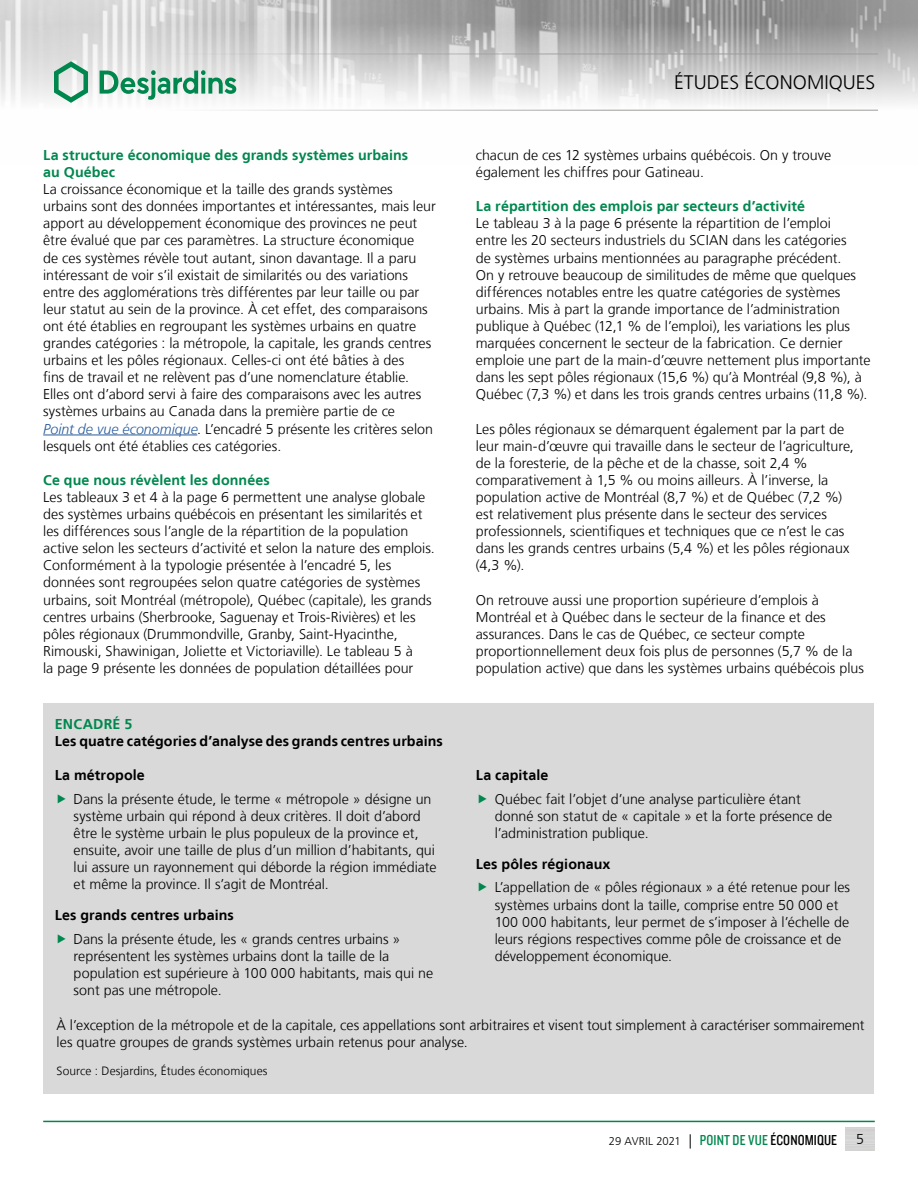
<style>
.page{position:relative;width:918px;height:1188px;background:#fff}
.page>*{position:absolute;margin:0;border:0;box-sizing:border-box;transform-origin:0 0}
.t1{font:300 19.5px "Frutiger LT";color:#000}
.t2{font:300 14.25px/17.1px "Frutiger LT";color:#000}
.t3{font:700 14.25px/17.1px "Frutiger LT";letter-spacing:.01em;color:#00874e}
.t4{font:700 14.25px "Frutiger LT";letter-spacing:.005em;color:#000}
.t5{font:300 12px "Frutiger LT";letter-spacing:.005em;color:#000}
.t6{font:300 11.25px "Frutiger LT";color:#000}
.s1{font-style:italic;color:#275b9b}
.s2{font-size:14.25px}
.s3{font-family:"Knockout 29 Junior Ltweight";font-weight:400;font-size:15px;color:#00874e}
.s4{font-family:"Knockout 29 Junior Ltweight";font-weight:400;font-size:15px}
</style>
<div class="page">
<img style="left:0;top:0;width:918px;height:110px">
<hr style="left:0;top:54px;width:878px;height:1px;background:#9d9d9c">
<hr style="left:0;top:110px;width:878px;height:1px;background:#9d9d9c">
<svg style="left:54px;top:61px;width:34px;height:42px"></svg>
<svg style="left:100px;top:70px;width:136px;height:30px"></svg>
<hr style="left:43px;top:1121px;width:832px;height:1px;background:#00874e">
<div style="left:44px;top:703px;width:830px;height:391px;background:#d9d9d9"></div>
<hr style="left:43px;top:435px;width:154px;height:1px;background:#275b9b">
<p class="t3" style="left:43px;top:147px;width:367px">La structure économique des grands systèmes urbains au Québec</p>
<p class="t2" style="left:43px;top:181px;width:394px">La croissance économique et la taille des grands systèmes urbains sont des données importantes et intéressantes, mais leur apport au développement économique des provinces ne peut être évalué que par ces paramètres. La structure économique</p>
<p class="t2" style="left:43px;top:249px;width:375px">de ces systèmes révèle tout autant, sinon davantage. Il a paru</p>
<p class="t2" style="left:43px;top:266px;width:390px">intéressant de voir s’il existait de similarités ou des variations entre des agglomérations très différentes par leur taille ou par leur statut au sein de la province. À cet effet, des comparaisons ont été établies en regroupant les systèmes urbains en quatre grandes catégories : la métropole, la capitale, les grands centres urbains et les pôles régionaux. Celles-ci ont été bâties à des</p>
<p class="t2" style="left:43px;top:369px;width:368px">fins de travail et ne relèvent pas d’une nomenclature établie.</p>
<p class="t2" style="left:43px;top:386px;width:392px">Elles ont d’abord servi à faire des comparaisons avec les autres systèmes urbains au Canada dans la première partie de ce<br><span class="s1">Point de vue économique</span>. L’encadré 5 présente les critères selon lesquels ont été établies ces catégories.</p>
<p class="t3" style="left:43px;top:471px;width:228px">Ce que nous révèlent les données</p>
<p class="t2" style="left:43px;top:489px;width:393px">Les tableaux 3 et 4 à la page 6 permettent une analyse globale des systèmes urbains québécois en présentant les similarités et les différences sous l’angle de la répartition de la population active selon les secteurs d’activité et selon la nature des emplois.<br>Conformément à la typologie présentée à l’encadré 5, les données sont regroupées selon quatre catégories de systèmes urbains, soit Montréal (métropole), Québec (capitale), les grands centres urbains (Sherbrooke, Saguenay et Trois-Rivières) et les</p>
<p class="t2" style="left:43px;top:625px;width:356px">pôles régionaux (Drummondville, Granby, Saint-Hyacinthe,</p>
<p class="t2" style="left:43px;top:643px;width:372px">Rimouski, Shawinigan, Joliette et Victoriaville). Le tableau 5 à la page 9 présente les données de population détaillées pour</p>
<p class="t3" style="left:55px;top:715px;width:79px">ENCADRÉ 5</p>
<h5 class="t4" style="left:55px;top:732px;width:390px">Les quatre catégories d’analyse des grands centres urbains</h5>
<p class="t4" style="left:55px;top:767px;width:92px">La métropole</p>
<p class="t2" style="left:74px;top:791px;width:359px">Dans la présente étude, le terme « métropole » désigne un</p>
<p class="t2" style="left:74px;top:808px;width:349px">système urbain qui répond à deux critères. Il doit d’abord</p>
<p class="t2" style="left:74px;top:825px;width:347px">être le système urbain le plus populeux de la province et,</p>
<p class="t2" style="left:74px;top:842px;width:363px">ensuite, avoir une taille de plus d’un million d’habitants, qui</p>
<p class="t2" style="left:74px;top:859px;width:364px">lui assure un rayonnement qui déborde la région immédiate</p>
<p class="t2" style="left:74px;top:876px;width:257px">et même la province. Il s’agit de Montréal.</p>
<p class="t4" style="left:55px;top:907px;width:181px">Les grands centres urbains</p>
<p class="t2" style="left:74px;top:931px;width:361px">Dans la présente étude, les « grands centres urbains » représentent les systèmes urbains dont la taille de la population est supérieure à 100 000 habitants, mais qui ne sont pas une métropole.</p>
<h1 class="t1" style="left:674px;top:72px;width:203px">ÉTUDES ÉCONOMIQUES</h1>
<p class="t2" style="left:476px;top:147px;width:357px">chacun de ces 12 systèmes urbains québécois. On y trouve</p>
<p class="t2" style="left:476px;top:164px;width:230px">également les chiffres pour Gatineau.</p>
<h5 class="t3" style="left:476px;top:198px;width:331px">La répartition des emplois par secteurs d’activité</h5>
<p class="t2" style="left:476px;top:215px;width:357px">Le tableau 3 à la page 6 présente la répartition de l’emploi</p>
<p class="t2" style="left:476px;top:232px;width:372px">entre les 20 secteurs industriels du SCIAN dans les catégories</p>
<p class="t2" style="left:476px;top:249px;width:396px">de systèmes urbains mentionnées au paragraphe précédent.<br>On y retrouve beaucoup de similitudes de même que quelques différences notables entre les quatre catégories de systèmes urbains. Mis à part la grande importance de l’administration publique à Québec (12,1 % de l’emploi), les variations les plus marquées concernent le secteur de la fabrication. Ce dernier emploie une part de la main-d’œuvre nettement plus importante dans les sept pôles régionaux (15,6 %) qu’à Montréal (9,8 %), à Québec (7,3 %) et dans les trois grands centres urbains (11,8 %).</p>
<p class="t2" style="left:476px;top:420px;width:380px">Les pôles régionaux se démarquent également par la part de leur main-d’œuvre qui travaille dans le secteur de l’agriculture, de la foresterie, de la pêche et de la chasse, soit 2,4 % comparativement à 1,5 % ou moins ailleurs. À l’inverse, la population active de Montréal (8,7 %) et de Québec (7,2 %) est relativement plus présente dans le secteur des services</p>
<p class="t2" style="left:476px;top:523px;width:370px">professionnels, scientifiques et techniques que ce n’est le cas</p>
<p class="t2" style="left:476px;top:540px;width:375px">dans les grands centres urbains (5,4 %) et les pôles régionaux (4,3 %).</p>
<p class="t2" style="left:476px;top:591px;width:345px">On retrouve aussi une proportion supérieure d’emplois à</p>
<p class="t2" style="left:476px;top:608px;width:351px">Montréal et à Québec dans le secteur de la finance et des</p>
<p class="t2" style="left:476px;top:625px;width:390px">assurances. Dans le cas de Québec, ce secteur compte proportionnellement deux fois plus de personnes (5,7 % de la population active) que dans les systèmes urbains québécois plus</p>
<p class="t4" style="left:476px;top:767px;width:74px">La capitale</p>
<p class="t2" style="left:495px;top:791px;width:339px">Québec fait l’objet d’une analyse particulière étant donné son statut de « capitale » et la forte présence de l’administration publique.</p>
<p class="t4" style="left:476px;top:855px;width:136px">Les pôles régionaux</p>
<p class="t2" style="left:495px;top:879px;width:357px">L’appellation de « pôles régionaux » a été retenue pour les systèmes urbains dont la taille, comprise entre 50 000 et 100 000 habitants, leur permet de s’imposer à l’échelle de leurs régions respectives comme pôle de croissance et de développement économique.</p>
<p class="t2" style="left:57px;top:1016px;width:809px">À l’exception de la métropole et de la capitale, ces appellations sont arbitraires et visent tout simplement à caractériser sommairement les quatre groupes de grands systèmes urbain retenus pour analyse.</p>
<p class="t5" style="left:57px;top:1064px;width:212px">Source : Desjardins, Études économiques</p>
<p class="t6" style="left:609px;top:1135px;width:230px">29 AVRIL 2021 <span class="s2">|</span> <span class="s3">POINT DE VUE</span> <span class="s4">ÉCONOMIQUE</span></p>
<p class="t2" style="left:856px;top:1131px;width:9px">5</p>
</div>
